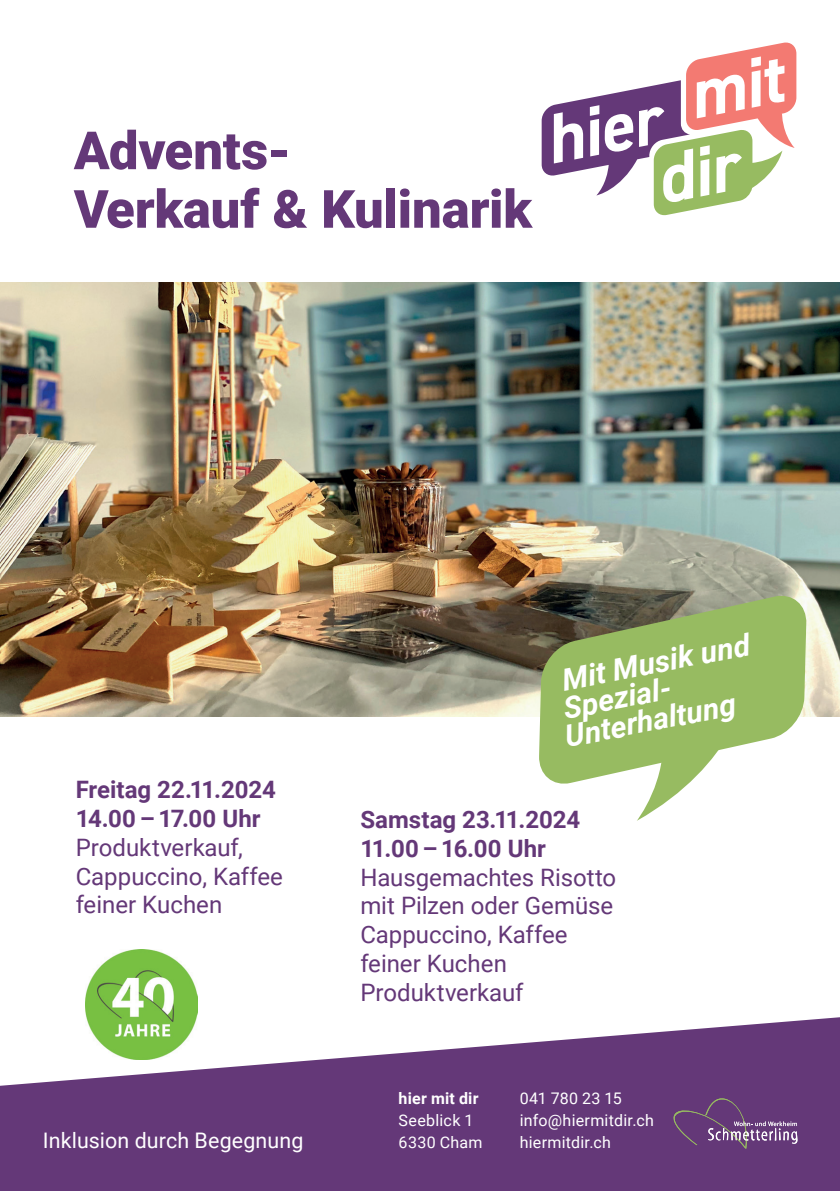
<style>
.page{position:relative;width:840px;height:1191px;background:#fff}
.page>*{position:absolute;margin:0;border:0;box-sizing:border-box;transform-origin:0 0}
.t1{font:900 52.6px/58.6px "Roboto";letter-spacing:-.005em;color:#643878}
.t2{font:italic 700 30.2px/28px "Roboto";color:#fff}
.t3{font:24px/28.8px "Roboto";color:#643878}
.t4{font:700 24px/28.8px "Roboto";color:#643878}
.t5{font:21.4px "Roboto";letter-spacing:.005em;color:#fff}
.t6{font:16px/21.8px "Roboto";letter-spacing:.015em;color:#fff}
.t7{font:700 16px "Roboto";letter-spacing:.015em;color:#fff}
</style>
<div class="page">
<svg style="left:0;top:1017px;width:839px;height:174px;fill:#643878"></svg>
<svg style="left:541px;top:42px;width:255px;height:174px"></svg>
<svg style="left:672px;top:1096px;width:125px;height:52px"></svg>
<img style="left:0;top:282px;width:839px;height:434px">
<img style="left:86px;top:949px;width:112px;height:110px">
<svg style="left:538px;top:589px;width:268px;height:195px;fill:#97bb61"></svg>
<svg style="left:636px;top:677px;width:111px;height:144px"></svg>
<h1 class="t1" style="left:74px;top:119px;width:459px">Advents-<br>Verkauf &amp; Kulinarik</h1>
<p class="t2" style="left:551px;top:667px;width:200px;rotate:-11deg">Mit Musik und<br>Spezial-<br>Unterhaltung</p>
<p class="t4" style="left:76px;top:774px;width:202px">Freitag 22.11.2024<br>14.00 – 17.00 Uhr</p>
<p class="t3" style="left:76px;top:832px;width:208px">Produktverkauf,<br>Cappuccino, Kaffee feiner Kuchen</p>
<p class="t5" style="left:43px;top:1125px;width:262px">Inklusion durch Begegnung</p>
<p class="t4" style="left:360px;top:804px;width:221px">Samstag 23.11.2024<br>11.00 – 16.00 Uhr</p>
<p class="t3" style="left:360px;top:861px;width:257px">Hausgemachtes Risotto mit Pilzen oder Gemüse<br>Cappuccino, Kaffee feiner Kuchen<br>Produktverkauf</p>
<p class="t7" style="left:398px;top:1087px;width:81px">hier mit dir</p>
<p class="t6" style="left:398px;top:1109px;width:85px">Seeblick 1<br>6330 Cham</p>
<p class="t6" style="left:519px;top:1087px;width:136px">041 780 23 15 info@hiermitdir.ch hiermitdir.ch</p>
</div>
